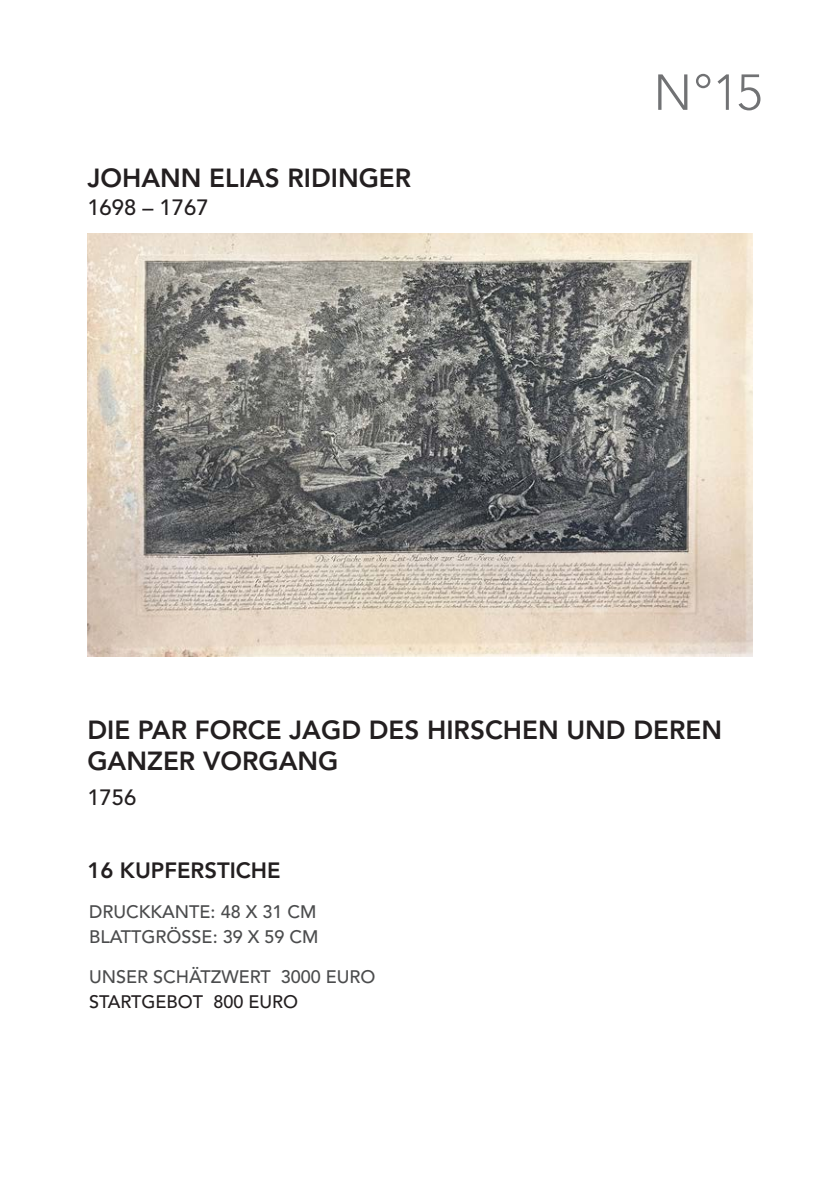
<style>
.page{position:relative;width:840px;height:1191px;background:#fff}
.page>*{position:absolute;margin:0;border:0;box-sizing:border-box;transform-origin:0 0}
.t1{font:300 50px "Avenir LT Pro";color:#717274}
.t2{font:800 26px/31.2px "Avenir LT Pro";color:#231f20}
.t3{font:800 22px "Avenir LT Pro";color:#231f20}
.t4{font:500 22px "Avenir LT Pro";color:#231f20}
.t5{font:500 18px/25.2px "Avenir LT Pro";color:#4b4c4d}
.t6{font:500 18px "Avenir LT Pro";color:#231f20}
</style>
<div class="page">
<img style="left:87px;top:233px;width:665px;height:423px">
<p class="t2" style="left:87px;top:162px;width:325px">JOHANN ELIAS RIDINGER</p>
<p class="t4" style="left:87px;top:194px;width:123px">1698 – 1767</p>
<h1 class="t1" style="left:653px;top:63px;width:111px">N°15</h1>
<p class="t2" style="left:87px;top:714px;width:636px">DIE PAR FORCE JAGD DES HIRSCHEN UND DEREN<br>GANZER VORGANG</p>
<p class="t4" style="left:87px;top:784px;width:50px">1756</p>
<p class="t3" style="left:87px;top:857px;width:195px">16 KUPFERSTICHE</p>
<p class="t5" style="left:89px;top:899px;width:231px">DRUCKKANTE: 48 X 31 CM<br>BLATTGRÖSSE: 39 X 59 CM</p>
<p class="t5" style="left:89px;top:964px;width:288px">UNSER SCHÄTZWERT 3000 EURO</p>
<p class="t6" style="left:89px;top:991px;width:210px">STARTGEBOT 800 EURO</p>
</div>
